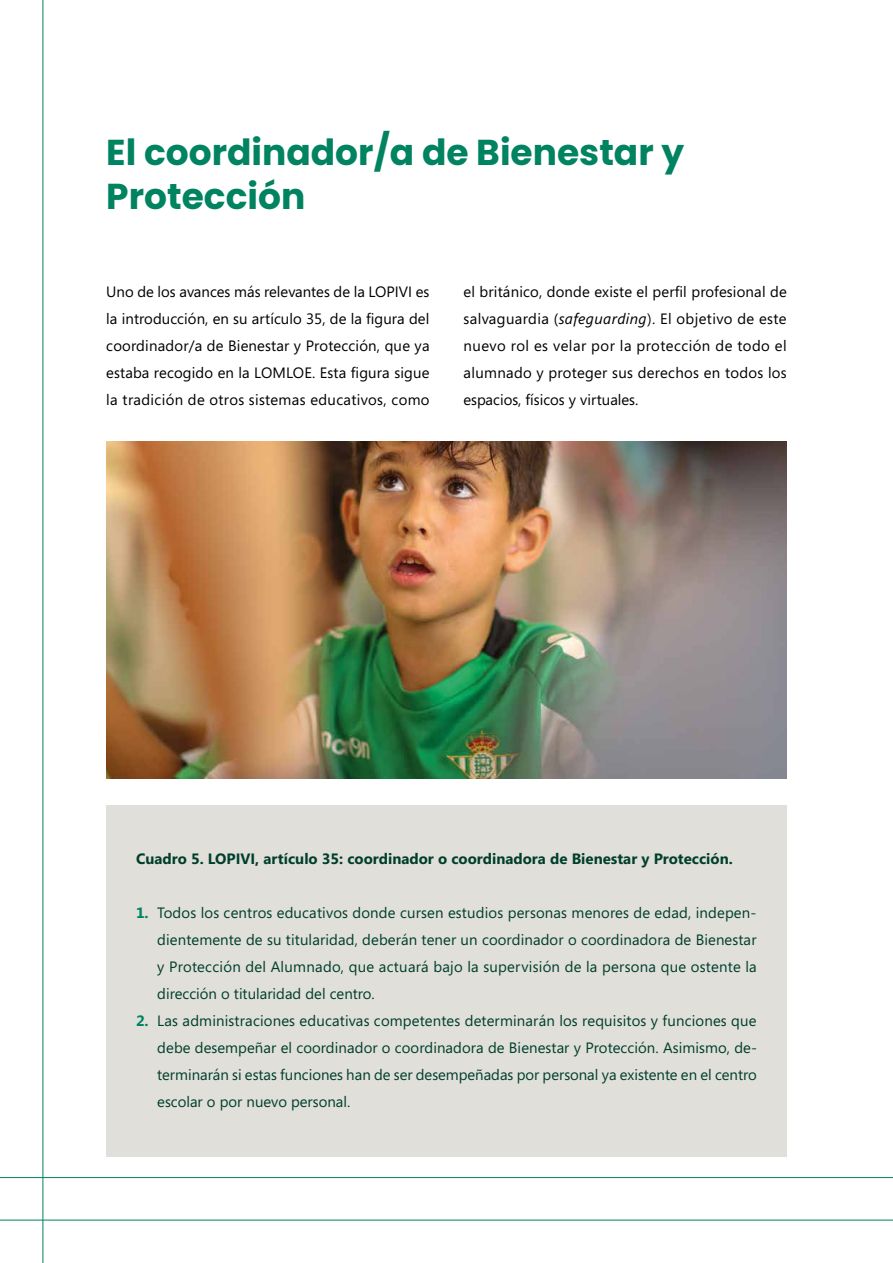
<style>
.page{position:relative;width:893px;height:1263px;background:#fff}
.page>*{position:absolute;margin:0;border:0;box-sizing:border-box;transform-origin:0 0}
.t1{font:700 36px/43.2px "Poppins";color:#008360}
.t2{font:15px/27px "Segoe";color:#003e2b;text-align:justify}
.t3{font:15px/27px "Segoe";letter-spacing:.02em;color:#000;text-align:justify}
.t4{font:700 15px "Segoe";color:#003e2b}
.s1{font-style:italic}
.s2{font-weight:700;color:#008360}
</style>
<div class="page">
<hr style="left:43px;top:0;width:1px;height:1263px;background:#008360">
<hr style="left:0;top:1220px;width:893px;height:1px;background:#008360">
<hr style="left:0;top:1177px;width:893px;height:1px;background:#008360">
<div style="left:106px;top:805px;width:681px;height:352px;background:#e0dfda"></div>
<img style="left:106px;top:441px;width:681px;height:337px">
<h1 class="t1" style="left:106px;top:131px;width:579px">El coordinador/a de Bienestar y<br>Protección</h1>
<p class="t3" style="left:106px;top:278px;width:325px">Uno de los avances más relevantes de la LOPIVI es la introducción, en su artículo 35, de la figura del coordinador/a de Bienestar y Protección, que ya estaba recogido en la LOMLOE. Esta figura sigue la tradición de otros sistemas educativos, como</p>
<p class="t3" style="left:463px;top:278px;width:325px">el británico, donde existe el perfil profesional de salvaguardia (<span class="s1">safeguarding</span>). El objetivo de este nuevo rol es velar por la protección de todo el alumnado y proteger sus derechos en todos los espacios, físicos y virtuales.</p>
<p class="t4" style="left:136px;top:848px;width:598px">Cuadro 5. LOPIVI, artículo 35: coordinador o coordinadora de Bienestar y Protección.</p>
<p class="t2" style="left:157px;top:899px;width:601px;text-indent:-21px"><span class="s2">1.</span> Todos los centros educativos donde cursen estudios personas menores de edad, indepen&shy;dientemente de su titularidad, deberán tener un coordinador o coordinadora de Bienestar y Protección del Alumnado, que actuará bajo la supervisión de la persona que ostente la dirección o titularidad del centro.</p>
<p class="t2" style="left:157px;top:1007px;width:601px;text-indent:-21px"><span class="s2">2.</span> Las administraciones educativas competentes determinarán los requisitos y funciones que debe desempeñar el coordinador o coordinadora de Bienestar y Protección. Asimismo, de&shy;terminarán si estas funciones han de ser desempeñadas por personal ya existente en el centro escolar o por nuevo personal.</p>
</div>
